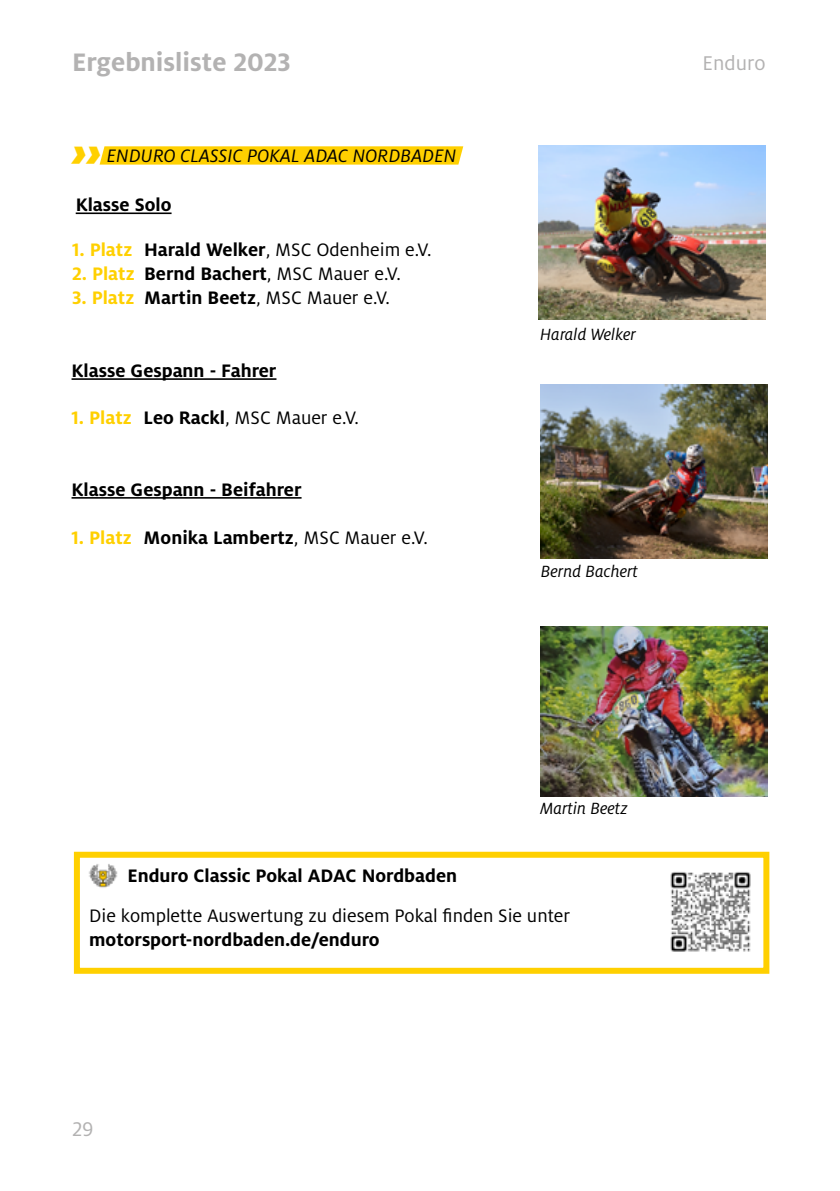
<style>
.page{position:relative;width:840px;height:1191px;background:#fff}
.page>*{position:absolute;margin:0;border:0;box-sizing:border-box;transform-origin:0 0}
.t1{font:700 28px "Milo ADAC";color:#b3b2b2}
.t2{font:22px "Milo ADAC";color:#b3b2b2}
.t3{font:20px "Milo ADAC";color:#000}
.t4{font:700 20px "Milo ADAC";color:#000}
.t5{font:italic 20px "Milo ADAC";letter-spacing:.01em;color:#000}
.t6{font:italic 18px "Milo ADAC";color:#000}
.s1{font-weight:900;font-size:44px;color:#ffd000}
.s2{font-weight:700;color:#ffd000}
.s3{font-weight:700}
.s4{color:#ffd000}
.s5{font-weight:400}
</style>
<div class="page">
<svg style="left:99px;top:146px;width:364px;height:19px;background:#ffd20d"></svg>
<hr style="left:76px;top:212px;width:95px;height:2px;background:#000">
<div style="left:74px;top:851px;width:695px;height:122px;border:6px solid #ffd000"></div>
<img style="left:89px;top:864px;width:29px;height:24px">
<img style="left:670px;top:872px;width:81px;height:80px">
<hr style="left:71px;top:378px;width:205px;height:2px;background:#000">
<hr style="left:71px;top:497px;width:230px;height:1px;background:#000">
<img style="left:540px;top:626px;width:226px;height:170px">
<img style="left:540px;top:384px;width:226px;height:174px">
<img style="left:538px;top:146px;width:227px;height:174px">
<h1 class="t1" style="left:72px;top:47px;width:220px">Ergebnisliste 2023</h1>
<p class="t2" style="left:702px;top:51px;width:64px">Enduro</p>
<p class="t5" style="left:72px;top:144px;width:386px"><span class="s1">››</span> ENDURO CLASSIC POKAL ADAC NORDBADEN</p>
<p class="t4" style="left:76px;top:194px;width:97px">Klasse Solo</p>
<p class="t3" style="left:72px;top:239px;width:361px"><span class="s2">1. Platz</span> <span class="s3">Harald Welker</span>, MSC Odenheim e.V.</p>
<p class="t3" style="left:72px;top:263px;width:330px"><span class="s2">2. Platz</span> <span class="s3">Bernd Bachert</span>, MSC Mauer e.V.</p>
<p class="t3" style="left:72px;top:287px;width:319px"><span class="s2">3. Platz</span> <span class="s3">Martin Beetz</span>, MSC Mauer e.V.</p>
<p class="t4" style="left:71px;top:360px;width:206px">Klasse Gespann - Fahrer</p>
<p class="t3" style="left:71px;top:407px;width:289px"><span class="s2">1. Platz</span> <span class="s3">Leo Rackl</span>, MSC Mauer e.V.</p>
<p class="t4" style="left:71px;top:478px;width:231px">Klasse Gespann - Beifahrer</p>
<p class="t4" style="left:71px;top:526px;width:358px"><span class="s4">1. Platz</span> Monika Lambertz<span class="s5">, MSC Mauer e.V.</span></p>
<p class="t6" style="left:539px;top:324px;width:97px">Harald Welker</p>
<p class="t6" style="left:540px;top:561px;width:99px">Bernd Bachert</p>
<p class="t6" style="left:539px;top:798px;width:89px">Martin Beetz</p>
<p class="t4" style="left:127px;top:864px;width:331px">Enduro Classic Pokal ADAC Nordbaden</p>
<p class="t3" style="left:89px;top:904px;width:482px">Die komplette Auswertung zu diesem Pokal finden Sie unter</p>
<p class="t4" style="left:89px;top:928px;width:292px">motorsport-nordbaden.de/enduro</p>
<p class="t2" style="left:72px;top:1117px;width:23px">29</p>
</div>
